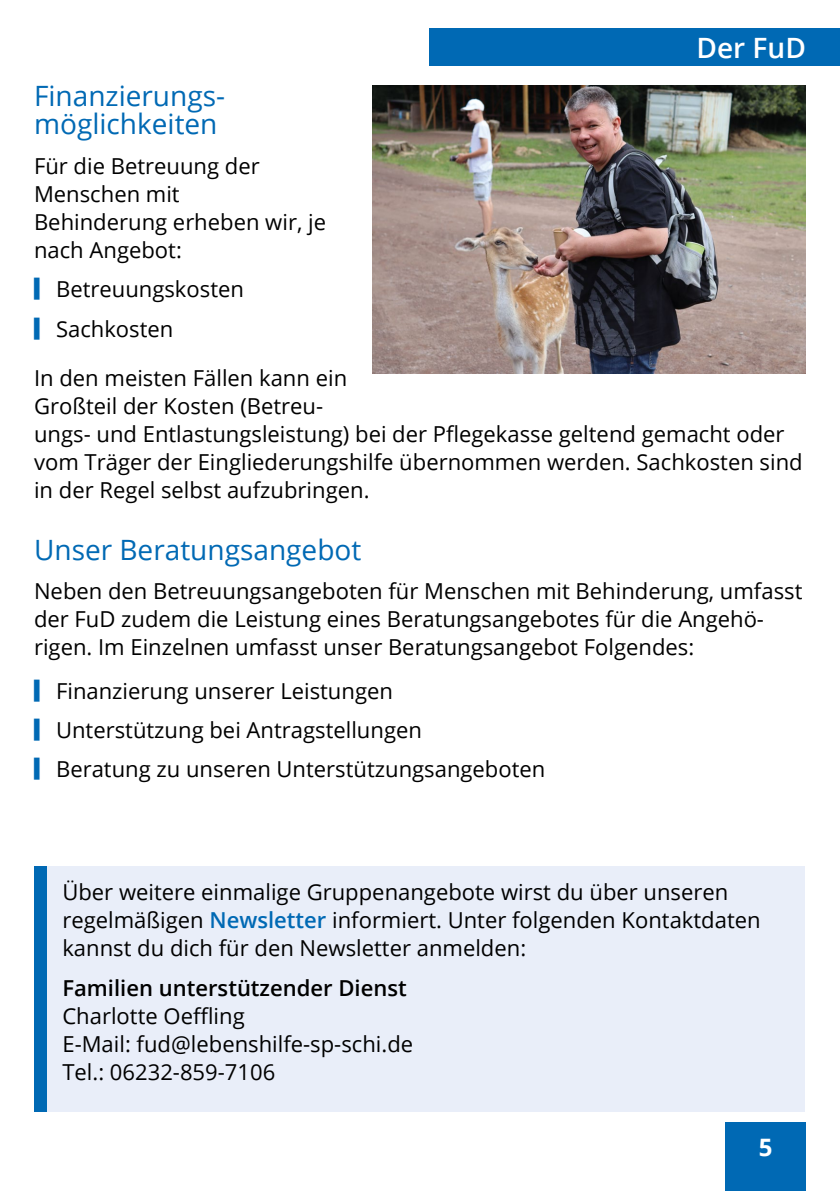
<style>
.page{position:relative;width:840px;height:1191px;background:#fff}
.page>*{position:absolute;margin:0;border:0;box-sizing:border-box;transform-origin:0 0}
.t1{font:28px/28px "Open Sans";color:#0069b4}
.t2{font:600 28px "Open Sans";color:#fff}
.t3{font:700 24px "Open Sans";color:#fff}
.t4{font:22px/28px "Open Sans";color:#000}
.t5{font:600 22px "Open Sans";color:#000}
.s1{font-family:"Koz Go Pr 6 N";color:#0069b4}
.s2{font-weight:600;color:#0069b4}
</style>
<div class="page">
<div style="left:725px;top:1123px;width:80px;height:68px;background:#0069b4"></div>
<div style="left:34px;top:866px;width:770px;height:245px;background:#e9eef9"></div>
<div style="left:34px;top:866px;width:13px;height:245px;background:#0069b4"></div>
<img style="left:372px;top:85px;width:433px;height:289px">
<div style="left:429px;top:28px;width:410px;height:38px;background:#0069b4"></div>
<p class="t2" style="left:696px;top:28px;width:111px">Der FuD</p>
<p class="t1" style="left:34px;top:82px;width:192px">Finanzierungs&shy;möglichkeiten</p>
<p class="t4" style="left:34px;top:151px;width:293px">Für die Betreuung der<br>Menschen mit<br>Behinderung erheben wir, je nach Angebot:</p>
<p class="t4" style="left:34px;top:269px;width:211px;line-height:39.4px"><span class="s1">▎</span>Betreuungskosten <span class="s1">▎</span>Sachkosten</p>
<p class="t4" style="left:34px;top:363px;width:769px">In den meisten Fällen kann ein<br>Großteil der Kosten (Betreu-<br>ungs- und Entlastungsleistung) bei der Pflegekasse geltend gemacht oder vom Träger der Eingliederungshilfe übernommen werden. Sachkosten sind in der Regel selbst aufzubringen.</p>
<p class="t1" style="left:34px;top:535px;width:328px">Unser Beratungsangebot</p>
<p class="t4" style="left:34px;top:577px;width:769px">Neben den Betreuungsangeboten für Menschen mit Behinderung, umfasst der FuD zudem die Leistung eines Beratungsangebotes für die Angehö&shy;rigen. Im Einzelnen umfasst unser Beratungsangebot Folgendes:</p>
<p class="t4" style="left:34px;top:670px;width:512px;line-height:39.4px"><span class="s1">▎</span>Finanzierung unserer Leistungen <span class="s1">▎</span>Unterstützung bei Antragstellungen<br><span class="s1">▎</span>Beratung zu unseren Unterstützungsangeboten</p>
<p class="t4" style="left:62px;top:877px;width:699px">Über weitere einmalige Gruppenangebote wirst du über unseren regelmäßigen <span class="s2">Newsletter</span> informiert. Unter folgenden Kontaktdaten kannst du dich für den Newsletter anmelden:</p>
<p class="t5" style="left:62px;top:972px;width:346px">Familien unterstützender Dienst</p>
<p class="t4" style="left:62px;top:1001px;width:352px">Charlotte Oeffling<br>E-Mail: fud@lebenshilfe-sp-schi.de<br>Tel.: 06232-859-7106</p>
<p class="t3" style="left:758px;top:1130px;width:15px">5</p>
</div>
